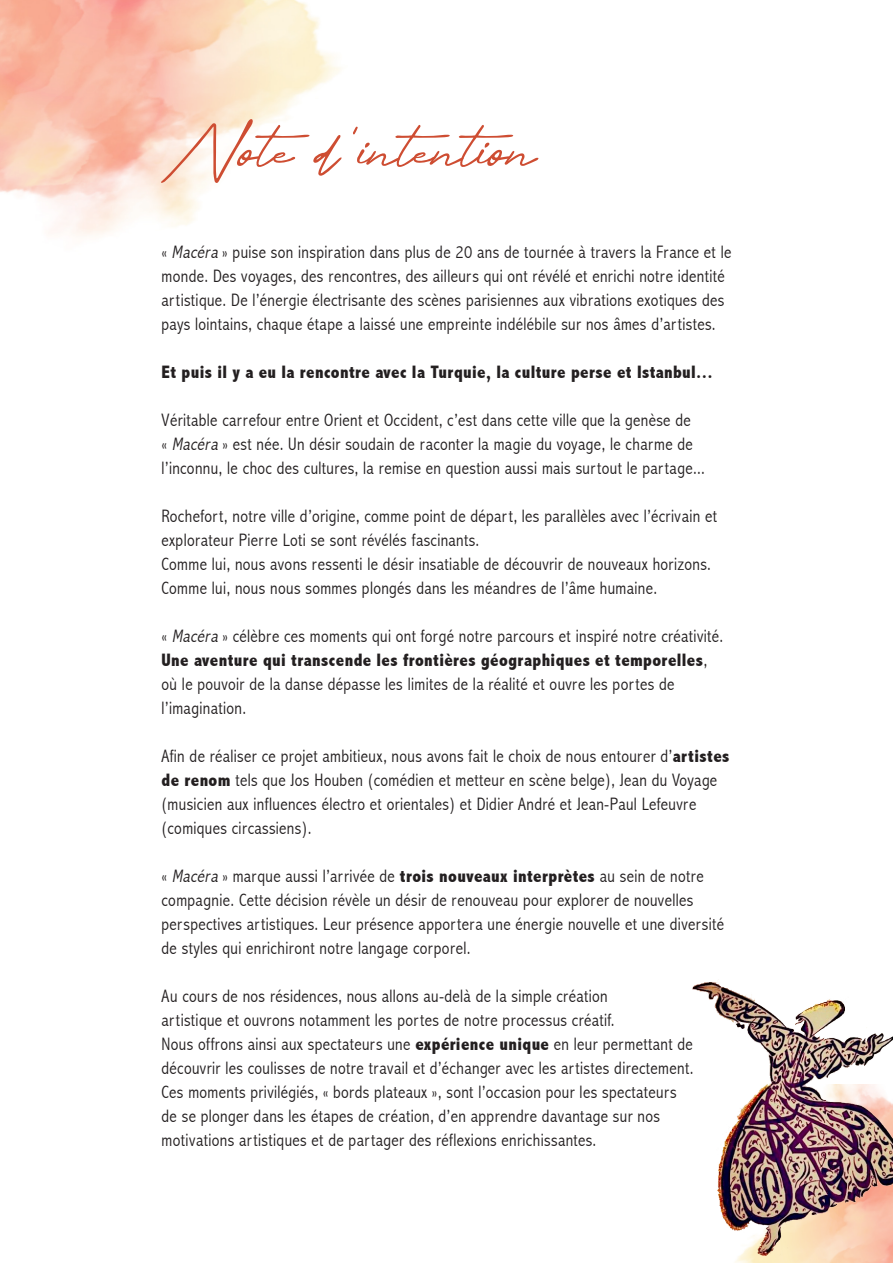
<style>
.page{position:relative;width:893px;height:1263px;background:#fff}
.page>*{position:absolute;margin:0;border:0;box-sizing:border-box;transform-origin:0 0}
.t1{font:90px "Thesignature";color:#ce4d32}
.t2{font:300 condensed 18px/24px "Abadi";letter-spacing:.02em;color:#231f20}
.t3{font:800 condensed 18px "Abadi";letter-spacing:.02em;color:#231f20}
.s1{font-style:italic}
.s2{font-weight:800}
</style>
<div class="page">
<img style="left:692px;top:982px;width:201px;height:281px">
<p class="t1" style="left:162px;top:116px;width:377px">Note d’intention</p>
<p class="t2" style="left:162px;top:240px;width:571px">« <span class="s1">Macéra</span> » puise son inspiration dans plus de 20 ans de tournée à travers la France et le monde. Des voyages, des rencontres, des ailleurs qui ont révélé et enrichi notre identité artistique. De l’énergie électrisante des scènes parisiennes aux vibrations exotiques des pays lointains, chaque étape a laissé une empreinte indélébile sur nos âmes d’artistes.</p>
<p class="t3" style="left:162px;top:362px;width:553px">Et puis il y a eu la rencontre avec la Turquie, la culture perse et Istanbul...</p>
<p class="t2" style="left:162px;top:408px;width:545px">Véritable carrefour entre Orient et Occident, c’est dans cette ville que la genèse de<br>« <span class="s1">Macéra</span> » est née. Un désir soudain de raconter la magie du voyage, le charme de l’inconnu, le choc des cultures, la remise en question aussi mais surtout le partage...</p>
<p class="t2" style="left:162px;top:504px;width:557px">Rochefort, notre ville d’origine, comme point de départ, les parallèles avec l’écrivain et explorateur Pierre Loti se sont révélés fascinants.</p>
<p class="t2" style="left:162px;top:552px;width:551px">Comme lui, nous avons ressenti le désir insatiable de découvrir de nouveaux horizons.</p>
<p class="t2" style="left:162px;top:576px;width:497px">Comme lui, nous nous sommes plongés dans les méandres de l’âme humaine.</p>
<p class="t2" style="left:162px;top:624px;width:563px">« <span class="s1">Macéra</span> » célèbre ces moments qui ont forgé notre parcours et inspiré notre créativité.<br><span class="s2">Une aventure qui transcende les frontières géographiques et temporelles</span>, où le pouvoir de la danse dépasse les limites de la réalité et ouvre les portes de l’imagination.</p>
<p class="t2" style="left:162px;top:744px;width:569px">Afin de réaliser ce projet ambitieux, nous avons fait le choix de nous entourer d’<span class="s2">artistes de renom</span> tels que Jos Houben (comédien et metteur en scène belge), Jean du Voyage (musicien aux influences électro et orientales) et Didier André et Jean-Paul Lefeuvre (comiques circassiens).</p>
<p class="t2" style="left:162px;top:864px;width:564px">« <span class="s1">Macéra</span> » marque aussi l’arrivée de <span class="s2">trois nouveaux interprètes</span> au sein de notre compagnie. Cette décision révèle un désir de renouveau pour explorer de nouvelles perspectives artistiques. Leur présence apportera une énergie nouvelle et une diversité de styles qui enrichiront notre langage corporel.</p>
<p class="t2" style="left:162px;top:984px;width:448px">Au cours de nos résidences, nous allons au-delà de la simple création</p>
<p class="t2" style="left:162px;top:1008px;width:454px">artistique et ouvrons notamment les portes de notre processus créatif.</p>
<p class="t2" style="left:162px;top:1032px;width:533px">Nous offrons ainsi aux spectateurs une <span class="s2">expérience unique</span> en leur permettant de</p>
<p class="t2" style="left:162px;top:1056px;width:533px">découvrir les coulisses de notre travail et d’échanger avec les artistes directement.</p>
<p class="t2" style="left:162px;top:1080px;width:517px">Ces moments privilégiés, « bords plateaux », sont l’occasion pour les spectateurs</p>
<p class="t2" style="left:162px;top:1104px;width:500px">de se plonger dans les étapes de création, d’en apprendre davantage sur nos</p>
<p class="t2" style="left:162px;top:1128px;width:436px">motivations artistiques et de partager des réflexions enrichissantes.</p>
</div>
